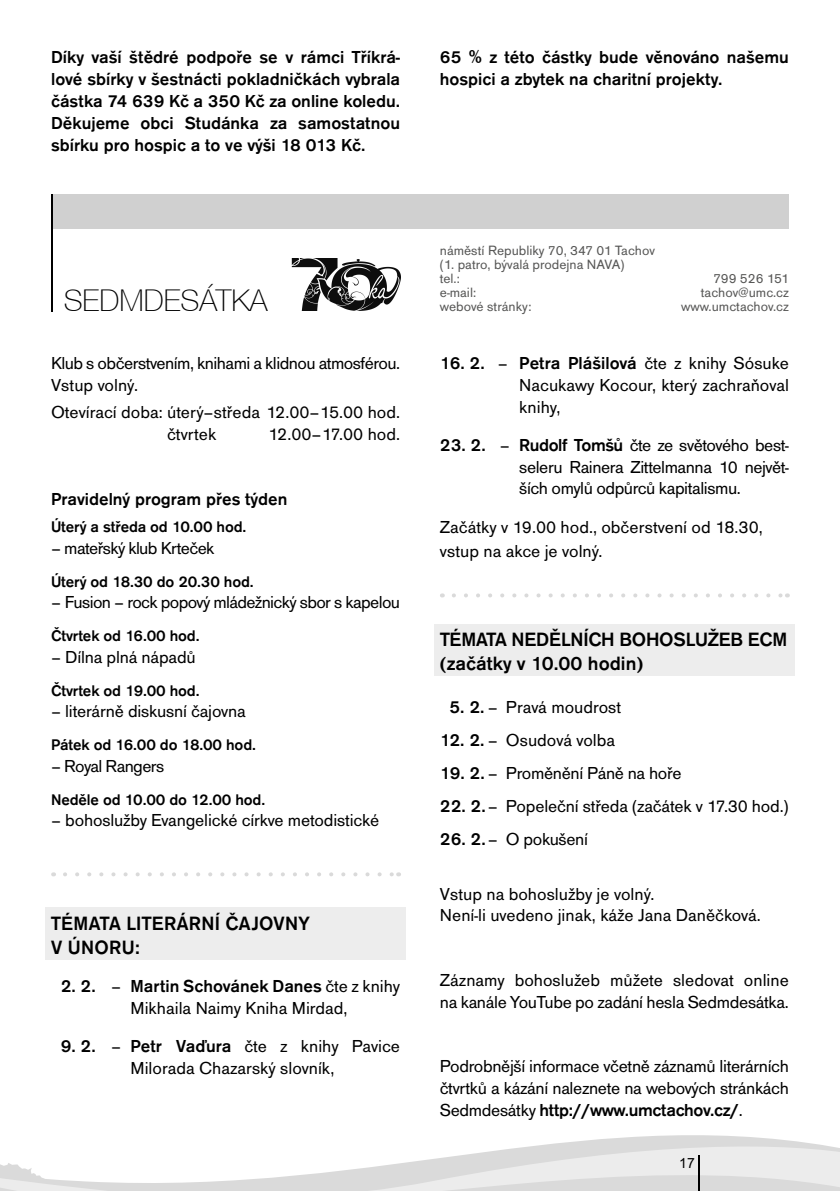
<style>
.page{position:relative;width:840px;height:1191px;background:#fff}
.page>*{position:absolute;margin:0;border:0;box-sizing:border-box;transform-origin:0 0}
.t1{font:100 30px "Helvetica Neue CE";color:#000}
.t2{font:500 20px/24px "Accius TOT";color:#000}
.t3{font:18px/21.6px "Accius TOT";letter-spacing:-.01em;color:#000}
.t4{font:500 18px/22px "Accius TOT";color:#000;text-align:justify}
.t5{font:18px "Accius TOT";letter-spacing:-.035em;color:#000}
.t6{font:18px/21.6px "Accius TOT";letter-spacing:-.03em;color:#000}
.t7{font:500 16px "Accius TOT";letter-spacing:-.01em;color:#000}
.t8{font:14px/14px "Accius TOT";color:#575756}
.t9{font:14px "Arial";color:#000}
.s1{font-weight:700}
.s2{font-weight:500}
</style>
<div class="page">
<svg style="left:0;top:1137px;width:839px;height:54px"></svg>
<hr style="left:698px;top:1155px;width:1px;height:36px;background:#000">
<div style="left:51px;top:194px;width:737px;height:34px;background:#d0d0d0"></div>
<img style="left:291px;top:258px;width:109px;height:53px">
<hr style="left:51px;top:194px;width:1px;height:117px;background:#000">
<svg style="left:65px;top:872px;width:327px;height:4px"></svg>
<div style="left:45px;top:907px;width:360px;height:52px;background:#ededed"></div>
<svg style="left:453px;top:593px;width:327px;height:4px"></svg>
<div style="left:434px;top:624px;width:360px;height:52px;background:#ededed"></div>
<p class="t4" style="left:51px;top:46px;width:350px">Díky vaší štědré podpoře se v rámci Tříkrá&shy;lové sbírky v šestnácti pokladničkách vybrala částka 74 639 Kč a 350 Kč za online koledu.<br>Děkujeme obci Studánka za samostatnou sbírku pro hospic a to ve výši 18 013 Kč.</p>
<p class="t4" style="left:439px;top:46px;width:350px">65 <span class="s1">%</span> z této částky bude věnováno našemu hospici a zbytek na charitní projekty.</p>
<h1 class="t1" style="left:64px;top:283px;width:205px">SEDMDESÁTKA</h1>
<p class="t6" style="left:51px;top:353px;width:350px">Klub s občerstvením, knihami a klidnou atmosférou.<br>Vstup volný.</p>
<p class="t3" style="left:167px;top:402px;width:234px;text-indent:-116px">Otevírací doba: úterý–středa 12.00–15.00 hod. čtvrtek</p>
<p class="t3" style="left:268px;top:423px;width:133px">12.00–17.00 hod.</p>
<p class="t4" style="left:51px;top:488px;width:238px">Pravidelný program přes týden</p>
<p class="t7" style="left:51px;top:518px;width:197px">Úterý a středa od 10.00 hod.</p>
<p class="t5" style="left:51px;top:537px;width:165px">– mateřský klub Krteček</p>
<p class="t7" style="left:51px;top:572px;width:204px">Úterý od 18.30 do 20.30 hod.</p>
<p class="t5" style="left:51px;top:592px;width:350px">– Fusion – rock popový mládežnický sbor s kapelou</p>
<p class="t7" style="left:51px;top:627px;width:150px">Čtvrtek od 16.00 hod.</p>
<p class="t3" style="left:51px;top:646px;width:146px">– Dílna plná nápadů</p>
<p class="t7" style="left:51px;top:681px;width:150px">Čtvrtek od 19.00 hod.</p>
<p class="t3" style="left:51px;top:701px;width:196px">– literárně diskusní čajovna</p>
<p class="t7" style="left:51px;top:736px;width:206px">Pátek od 16.00 do 18.00 hod.</p>
<p class="t5" style="left:51px;top:756px;width:115px">– Royal Rangers</p>
<p class="t7" style="left:51px;top:790px;width:215px">Neděle od 10.00 do 12.00 hod.</p>
<p class="t3" style="left:51px;top:810px;width:330px">– bohoslužby Evangelické církve metodistické</p>
<p class="t2" style="left:51px;top:911px;width:260px">TÉMATA LITERÁRNÍ ČAJOVNY<br>V ÚNORU:</p>
<p class="t3" style="left:130px;top:975px;width:271px;text-indent:-70px"><span class="s2">2. 2.</span> – <span class="s2">Martin Schovánek Danes</span> čte z knihy<br>Mikhaila Naimy Kniha Mirdad,</p>
<p class="t3" style="left:61px;top:1036px;width:341px;text-align:center"><span class="s2">9. 2.</span> – <span class="s2">Petr Vaďura</span> čte z knihy Pavice<br>Milorada Chazarský slovník,</p>
<p class="t8" style="left:439px;top:243px;width:216px">náměstí Republiky 70, 347 01 Tachov (1. patro, bývalá prodejna NAVA)<br>tel.:</p>
<p class="t8" style="left:712px;top:271px;width:77px">799 526 151</p>
<p class="t8" style="left:439px;top:285px;width:38px">e-mail:</p>
<p class="t8" style="left:700px;top:285px;width:90px">tachov@umc.cz</p>
<p class="t8" style="left:439px;top:299px;width:93px">webové stránky:</p>
<p class="t8" style="left:680px;top:299px;width:109px">www.umctachov.cz</p>
<p class="t3" style="left:519px;top:353px;width:271px;text-align:justify;text-indent:-79px"><span class="s2">16. 2.</span> – <span class="s2">Petra Plášilová</span> čte z knihy Sósuke Nacukawy Kocour, který zachraňoval knihy,</p>
<p class="t3" style="left:519px;top:435px;width:271px;text-align:justify;text-indent:-79px"><span class="s2">23. 2.</span> – <span class="s2">Rudolf Tomšů</span> čte ze světového best&shy;seleru Rainera Zittelmanna 10 největ&shy;ších omylů odpůrců kapitalismu.</p>
<p class="t3" style="left:439px;top:515px;width:324px;line-height:24px">Začátky v 19.00 hod., občerstvení od 18.30, vstup na akce je volný.</p>
<p class="t2" style="left:439px;top:627px;width:349px">TÉMATA NEDĚLNÍCH BOHOSLUŽEB ECM (začátky v 10.00 hodin)</p>
<p class="t3" style="left:449px;top:696px;width:173px"><span class="s2">5. 2.</span> – Pravá moudrost</p>
<p class="t3" style="left:439px;top:729px;width:177px"><span class="s2">12. 2.</span> – Osudová volba</p>
<p class="t3" style="left:439px;top:762px;width:243px"><span class="s2">19. 2.</span> – Proměnění Páně na hoře</p>
<p class="t3" style="left:439px;top:795px;width:350px"><span class="s2">22. 2.</span>– Popeleční středa (začátek v 17.30 hod.)</p>
<p class="t3" style="left:439px;top:828px;width:149px"><span class="s2">26. 2.</span>– O pokušení</p>
<p class="t3" style="left:439px;top:883px;width:322px">Vstup na bohoslužby je volný.<br>Není-li uvedeno jinak, káže Jana Daněčková.</p>
<p class="t3" style="left:439px;top:969px;width:350px">Záznamy bohoslužeb můžete sledovat online na kanále YouTube po zadání hesla Sedmdesátka.</p>
<p class="t3" style="left:439px;top:1055px;width:350px;text-align:justify">Podrobnější informace včetně záznamů literárních čtvrtků a kázání naleznete na webových stránkách Sedmdesátky <span class="s2">http://www.umctachov.cz/</span>.</p>
<p class="t9" style="left:679px;top:1154px;width:17px">17</p>
</div>
